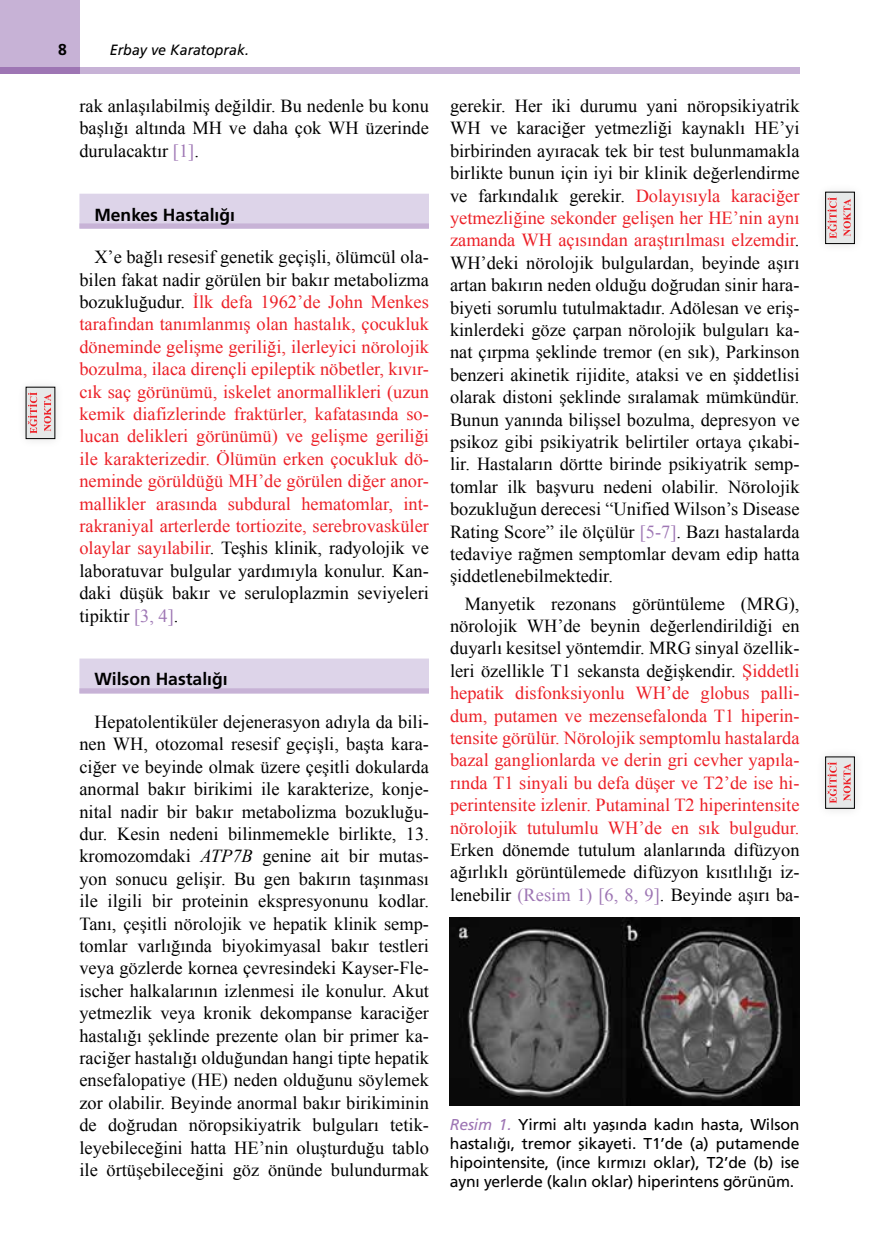
<style>
.page{position:relative;width:879px;height:1260px;background:#fff}
.page>*{position:absolute;margin:0;border:0;box-sizing:border-box;transform-origin:0 0}
.t1{font:18.38px/22.4px "Times New Roman";color:#000;text-align:justify}
.t2{font:18.38px/22.4px "Times New Roman";color:#ec2027;text-align:justify}
.t3{font:17.5px "Frutiger Bold Tr";color:#000}
.t4{font:15.75px/18.9px "Frutiger Normal Tr";letter-spacing:-.01em;color:#000;text-align:justify}
.t5{font:15.75px "Frutiger Bold Tr";color:#000}
.t6{font:14.88px "Frutiger Italic Tr";color:#000;scale:.96 1}
.s1{color:#9e76b4}
.s2{color:#000}
.s3{font-style:italic}
.s4{color:#ec2027}
.s5{font-family:"Frutiger Italic Tr";color:#9e76b4}
</style>
<div class="page">
<div style="left:79px;top:67px;width:720px;height:7px;background:#c7b2d6"></div>
<div style="left:0;top:0;width:79px;height:74px;background:#c7b2d6"></div>
<div style="left:0;top:67px;width:79px;height:7px;background:#9e76b4"></div>
<div style="left:79px;top:194px;width:350px;height:34px;background:#ddd4e9"></div>
<div style="left:79px;top:223px;width:350px;height:6px;background:#c7b2d6"></div>
<div style="left:79px;top:659px;width:350px;height:34px;background:#ddd4e9"></div>
<div style="left:79px;top:688px;width:350px;height:6px;background:#c7b2d6"></div>
<div style="left:16px;top:377px;width:49px;height:71px;background:#000;opacity:.12"></div>
<div style="left:26px;top:387px;width:29px;height:52px;background:#e6e8e8"></div>
<svg style="left:28px;top:392px;width:9px;height:42px"></svg>
<svg style="left:44px;top:394px;width:7px;height:37px"></svg>
<div style="left:815px;top:182px;width:48px;height:71px;background:#000;opacity:.12"></div>
<div style="left:825px;top:192px;width:28px;height:52px;background:#e6e8e8"></div>
<svg style="left:826px;top:197px;width:10px;height:42px"></svg>
<svg style="left:843px;top:199px;width:7px;height:37px"></svg>
<div style="left:824px;top:192px;width:30px;height:52px;border:1px solid #000"></div>
<div style="left:815px;top:747px;width:48px;height:71px;background:#fbfbfb"></div>
<div style="left:825px;top:757px;width:28px;height:51px;background:#e6e8e8"></div>
<svg style="left:826px;top:762px;width:10px;height:41px"></svg>
<svg style="left:843px;top:764px;width:7px;height:37px"></svg>
<div style="left:824px;top:757px;width:30px;height:52px;border:1px solid #000"></div>
<img style="left:449px;top:917px;width:350px;height:189px">
<p class="t5" style="left:58px;top:40px;width:10px">8</p>
<p class="t6" style="left:110px;top:41px;width:146px">Erbay ve Karatoprak.</p>
<p class="t1" style="left:79px;top:94px;width:351px">rak anlaşılabilmiş değildir. Bu nedenle bu konu başlığı altında MH ve daha çok WH üzerinde durulacaktır <span class="s1">[1]</span>.</p>
<p class="t3" style="left:94px;top:204px;width:142px">Menkes Hastalığı</p>
<p class="t2" style="left:79px;top:246px;width:351px;text-indent:15px"><span class="s2">X’e bağlı resesif genetik geçişli, ölümcül ola&shy;bilen fakat nadir görülen bir bakır metabolizma bozukluğudur.</span> İlk defa 1962’de John Menkes tarafından tanımlanmış olan hastalık, çocukluk döneminde gelişme geriliği, ilerleyici nörolojik bozulma, ilaca dirençli epileptik nöbetler, kıvır&shy;cık saç görünümü, iskelet anormallikleri (uzun kemik diafizlerinde fraktürler, kafatasında so&shy;lucan delikleri görünümü) ve gelişme geriliği ile karakterizedir. Ölümün erken çocukluk dö&shy;neminde görüldüğü MH’de görülen diğer anor&shy;mallikler arasında subdural hematomlar, int&shy;rakraniyal arterlerde tortiozite, serebrovasküler olaylar sayılabilir<span class="s2">. Teşhis klinik, radyolojik ve laboratuvar bulgular yardımıyla konulur. Kan&shy;daki düşük bakır ve seruloplazmin seviyeleri tipiktir</span> <span class="s1">[3, 4]</span><span class="s2">.</span></p>
<p class="t3" style="left:94px;top:669px;width:135px">Wilson Hastalığı</p>
<p class="t1" style="left:79px;top:710px;width:351px;text-indent:15px">Hepatolentiküler dejenerasyon adıyla da bili&shy;nen WH, otozomal resesif geçişli, başta kara&shy;ciğer ve beyinde olmak üzere çeşitli dokularda anormal bakır birikimi ile karakterize, konje&shy;nital nadir bir bakır metabolizma bozukluğu&shy;dur. Kesin nedeni bilinmemekle birlikte, 13. kromozomdaki <span class="s3">ATP7B</span> genine ait bir mutas&shy;yon sonucu gelişir. Bu gen bakırın taşınması ile ilgili bir proteinin ekspresyonunu kodlar.<br>Tanı, çeşitli nörolojik ve hepatik klinik semp&shy;tomlar varlığında biyokimyasal bakır testleri veya gözlerde kornea çevresindeki Kayser-Fle&shy;ischer halkalarının izlenmesi ile konulur. Akut yetmezlik veya kronik dekompanse karaciğer hastalığı şeklinde prezente olan bir primer ka&shy;raciğer hastalığı olduğundan hangi tipte hepatik ensefalopatiye (HE) neden olduğunu söylemek zor olabilir. Beyinde anormal bakır birikiminin de doğrudan nöropsikiyatrik bulguları tetik&shy;leyebileceğini hatta HE’nin oluşturduğu tablo ile örtüşebileceğini göz önünde bulundurmak</p>
<p class="t1" style="left:450px;top:94px;width:351px">gerekir. Her iki durumu yani nöropsikiyatrik WH ve karaciğer yetmezliği kaynaklı HE’yi birbirinden ayıracak tek bir test bulunmamakla birlikte bunun için iyi bir klinik değerlendirme ve farkındalık gerekir. <span class="s4">Dolayısıyla karaciğer yetmezliğine sekonder gelişen her HE’nin aynı zamanda WH açısından araştırılması elzemdir</span>.<br>WH’deki nörolojik bulgulardan, beyinde aşırı artan bakırın neden olduğu doğrudan sinir hara&shy;biyeti sorumlu tutulmaktadır. Adölesan ve eriş&shy;kinlerdeki göze çarpan nörolojik bulguları ka&shy;nat çırpma şeklinde tremor (en sık), Parkinson benzeri akinetik rijidite, ataksi ve en şiddetlisi olarak distoni şeklinde sıralamak mümkündür.<br>Bunun yanında bilişsel bozulma, depresyon ve psikoz gibi psikiyatrik belirtiler ortaya çıkabi&shy;lir. Hastaların dörtte birinde psikiyatrik semp&shy;tomlar ilk başvuru nedeni olabilir. Nörolojik bozukluğun derecesi “Unified Wilson’s Disease Rating Score” ile ölçülür <span class="s1">[5-7]</span>. Bazı hastalarda tedaviye rağmen semptomlar devam edip hatta şiddetlenebilmektedir.</p>
<p class="t2" style="left:450px;top:592px;width:351px;text-indent:15px"><span class="s2">Manyetik rezonans görüntüleme (MRG), nörolojik WH’de beynin değerlendirildiği en duyarlı kesitsel yöntemdir. MRG sinyal özellik&shy;leri özellikle T1 sekansta değişkendir.</span> Şiddetli hepatik disfonksiyonlu WH’de globus palli&shy;dum, putamen ve mezensefalonda T1 hiperin&shy;tensite görülür. Nörolojik semptomlu hastalarda bazal ganglionlarda ve derin gri cevher yapıla&shy;rında T1 sinyali bu defa düşer ve T2’de ise hi&shy;perintensite izlenir. Putaminal T2 hiperintensite nörolojik tutulumlu WH’de en sık bulgudur.</p>
<p class="t1" style="left:450px;top:838px;width:351px">Erken dönemde tutulum alanlarında difüzyon ağırlıklı görüntülemede difüzyon kısıtlılığı iz&shy;lenebilir <span class="s1">(Resim 1) [6, 8, 9]</span>. Beyinde aşırı ba-</p>
<p class="t4" style="left:449px;top:1115px;width:351px"><span class="s5">Resim 1.</span> Yirmi altı yaşında kadın hasta, Wilson hastalığı, tremor şikayeti. T1’de (a) putamende hipointensite, (ince kırmızı oklar), T2’de (b) ise aynı yerlerde (kalın oklar) hiperintens görünüm.</p>
</div>
